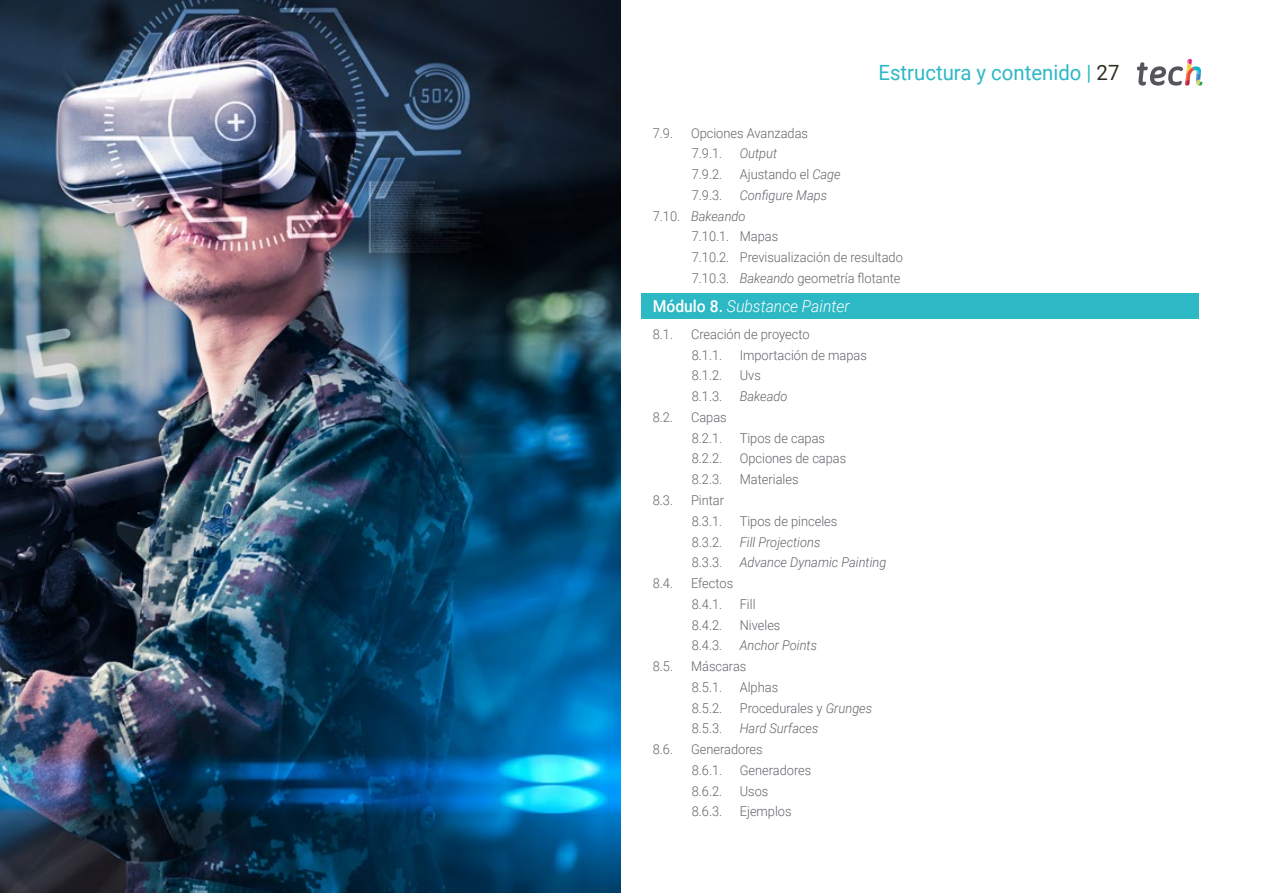
<style>
.page{position:relative;width:1263px;height:893px;background:#fff}
.page>*{position:absolute;margin:0;border:0;box-sizing:border-box;transform-origin:0 0}
.t1{font:21px "Roboto";color:#2db8c5}
.t2{font:italic 300 16.5px "Roboto";color:#fff;scale:.95 1}
.t3{font:300 13.5px/20.7px "Roboto";color:#61646a;scale:.95 1}
.t4{font:italic 300 13.5px "Roboto";color:#61646a;scale:.95 1}
.s1{color:#312e20}
.s2{font-style:italic}
.s3{font-style:normal}
.s4{font-weight:500;font-style:normal}
</style>
<div class="page">
<div style="left:642px;top:293px;width:557px;height:25px;background:#2db8c5"></div>
<svg style="left:1137px;top:59px;width:65px;height:27px"></svg>
<img style="left:0;top:0;width:621px;height:893px">
<p class="t3" style="left:653px;top:122px;width:23px">7.9.</p>
<p class="t3" style="left:691px;top:122px;width:125px">Opciones Avanzadas<br>7.9.1.</p>
<p class="t4" style="left:740px;top:144px;width:41px">Output</p>
<h1 class="t1" style="left:878px;top:57px;width:242px">Estructura y contenido | <span class="s1">27</span></h1>
<p class="t3" style="left:692px;top:164px;width:34px">7.9.2.</p>
<p class="t3" style="left:740px;top:164px;width:108px">Ajustando el <span class="s2">Cage</span></p>
<p class="t3" style="left:692px;top:184px;width:34px">7.9.3.</p>
<p class="t4" style="left:740px;top:186px;width:93px">Configure Maps</p>
<p class="t4" style="left:653px;top:206px;width:99px"><span class="s3">7.10.</span> Bakeando</p>
<p class="t3" style="left:692px;top:226px;width:92px">7.10.1. Mapas</p>
<p class="t3" style="left:692px;top:247px;width:224px">7.10.2. Previsualización de resultado</p>
<p class="t3" style="left:692px;top:267px;width:221px">7.10.3. <span class="s2">Bakeando</span> geometría flotante</p>
<p class="t2" style="left:653px;top:294px;width:209px"><span class="s4">Módulo 8.</span> Substance Painter</p>
<p class="t3" style="left:653px;top:323px;width:23px">8.1.</p>
<p class="t3" style="left:691px;top:323px;width:126px">Creación de proyecto<br>8.1.1.</p>
<p class="t3" style="left:740px;top:344px;width:135px">Importación de mapas</p>
<p class="t3" style="left:692px;top:365px;width:34px">8.1.2.</p>
<p class="t3" style="left:740px;top:365px;width:24px">Uvs</p>
<p class="t3" style="left:692px;top:386px;width:34px">8.1.3.</p>
<p class="t4" style="left:740px;top:387px;width:52px">Bakeado</p>
<p class="t3" style="left:653px;top:406px;width:23px">8.2.</p>
<p class="t3" style="left:691px;top:406px;width:39px">Capas<br>8.2.1.</p>
<p class="t3" style="left:740px;top:427px;width:91px">Tipos de capas</p>
<p class="t3" style="left:692px;top:448px;width:34px">8.2.2.</p>
<p class="t3" style="left:740px;top:448px;width:114px">Opciones de capas</p>
<p class="t3" style="left:692px;top:469px;width:34px">8.2.3.</p>
<p class="t3" style="left:740px;top:469px;width:63px">Materiales</p>
<p class="t3" style="left:653px;top:489px;width:23px">8.3.</p>
<p class="t3" style="left:691px;top:489px;width:36px">Pintar<br>8.3.1.</p>
<p class="t3" style="left:740px;top:510px;width:104px">Tipos de pinceles</p>
<p class="t3" style="left:692px;top:531px;width:34px">8.3.2.</p>
<p class="t4" style="left:740px;top:532px;width:86px">Fill Projections</p>
<p class="t3" style="left:692px;top:552px;width:34px">8.3.3.</p>
<p class="t4" style="left:740px;top:553px;width:156px">Advance Dynamic Painting</p>
<p class="t3" style="left:653px;top:572px;width:23px">8.4.</p>
<p class="t3" style="left:691px;top:572px;width:46px">Efectos<br>8.4.1.</p>
<p class="t3" style="left:740px;top:593px;width:18px">Fill</p>
<p class="t3" style="left:692px;top:614px;width:34px">8.4.2.</p>
<p class="t3" style="left:740px;top:614px;width:44px">Niveles</p>
<p class="t3" style="left:692px;top:635px;width:34px">8.4.3.</p>
<p class="t4" style="left:740px;top:636px;width:83px">Anchor Points</p>
<p class="t3" style="left:653px;top:655px;width:23px">8.5.</p>
<p class="t3" style="left:691px;top:655px;width:60px">Máscaras<br>8.5.1.</p>
<p class="t3" style="left:740px;top:676px;width:42px">Alphas</p>
<p class="t3" style="left:692px;top:697px;width:34px">8.5.2.</p>
<p class="t3" style="left:740px;top:697px;width:141px">Procedurales y <span class="s2">Grunges</span></p>
<p class="t3" style="left:692px;top:718px;width:34px">8.5.3.</p>
<p class="t4" style="left:740px;top:719px;width:84px">Hard Surfaces</p>
<p class="t3" style="left:653px;top:738px;width:23px">8.6.</p>
<p class="t3" style="left:691px;top:738px;width:77px">Generadores<br>8.6.1.</p>
<p class="t3" style="left:740px;top:759px;width:77px">Generadores</p>
<p class="t3" style="left:692px;top:780px;width:34px">8.6.2.</p>
<p class="t3" style="left:740px;top:780px;width:32px">Usos</p>
<p class="t3" style="left:692px;top:801px;width:34px">8.6.3.</p>
<p class="t3" style="left:740px;top:801px;width:56px">Ejemplos</p>
</div>
